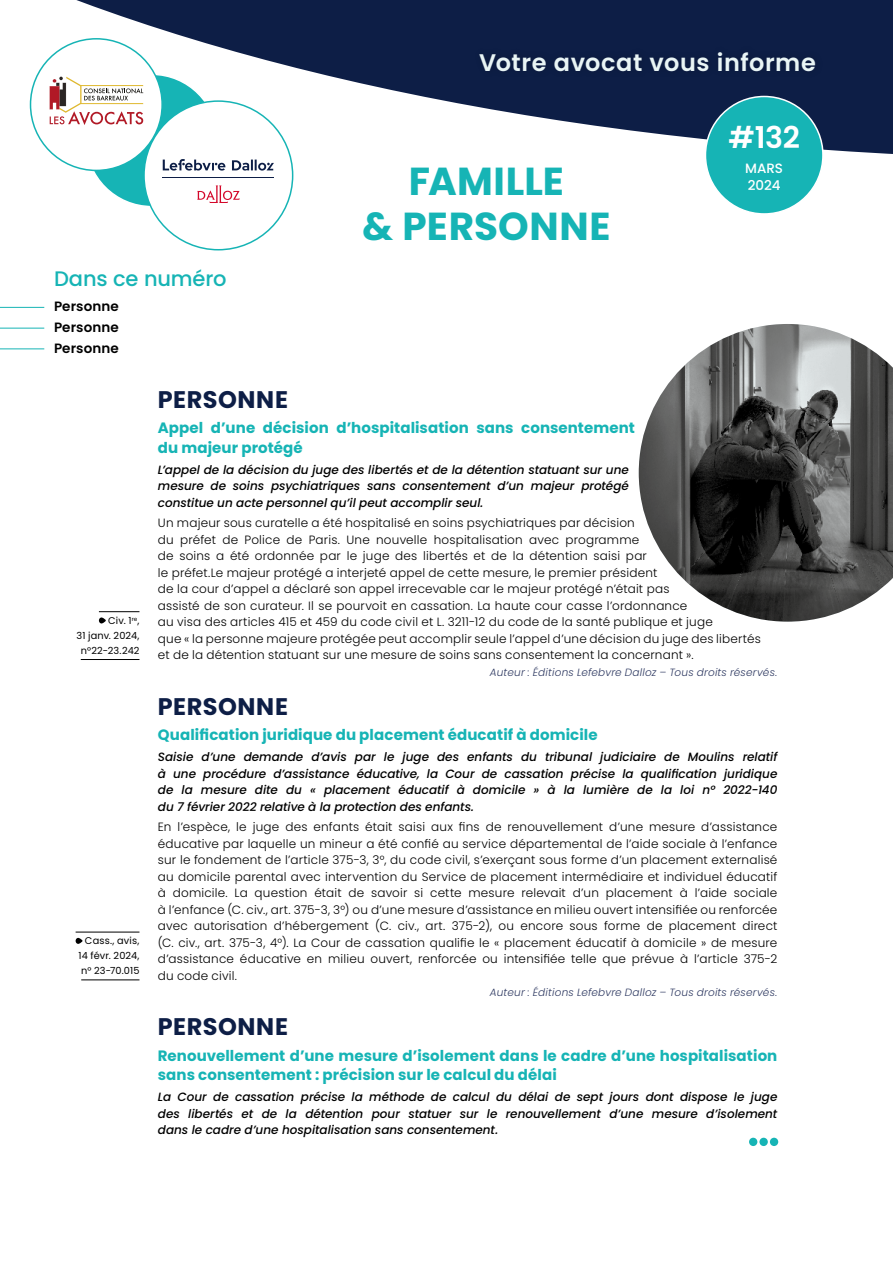
<style>
.page{position:relative;width:893px;height:1263px;background:#fff}
.page>*{position:absolute;margin:0;border:0;box-sizing:border-box;transform-origin:0 0}
.t1{font:700 39px/45px "Poppins";color:#16b4b5;text-align:center}
.t2{font:600 30px "Poppins";color:#fff}
.t3{font:700 24px "Poppins";letter-spacing:.025em;color:#0d1e46}
.t4{font:600 24px "Poppins";letter-spacing:.025em;color:#e9f5f5}
.t5{font:500 21px "Poppins";letter-spacing:-.01em;color:#16b4b5}
.t6{font:700 15px/19.5px "Poppins";letter-spacing:.005em;color:#16b4b5}
.t7{font:600 13.5px/20.7px "Poppins";letter-spacing:.01em;color:#000;text-align:justify}
.t8{font:500 13.5px/16.5px "Poppins";letter-spacing:-.005em;color:#fff}
.t9{font:300 12px/16.5px "Poppins";letter-spacing:.015em;color:#000}
.t10{font:italic 500 12px/16.5px "Poppins";color:#000;text-align:justify}
.t11{font:italic 300 10.5px "Poppins";letter-spacing:.02em;color:#2f3a62}
.t12{font:9.75px/15px "Poppins";letter-spacing:.01em;color:#000;text-align:justify}
</style>
<div class="page">
<svg style="left:29px;top:0;width:864px;height:160px;fill:#0d1e46"></svg>
<div style="left:472px;top:43px;width:352px;height:36px;background:#0c1d44"></div>
<div style="left:705px;top:96px;width:118px;height:118px;background:#16b4b5;border-radius:50%"></div>
<div style="left:705px;top:96px;width:119px;height:119px;border:2px solid #fff;border-radius:50%"></div>
<div style="left:749px;top:1138px;width:8px;height:8px;background:#16b4b5;border-radius:50%"></div>
<div style="left:759px;top:1138px;width:9px;height:8px;background:#16b4b5;border-radius:50%"></div>
<div style="left:770px;top:1138px;width:8px;height:8px;background:#16b4b5;border-radius:50%"></div>
<hr style="left:76px;top:932px;width:63px;height:1px;background:#000">
<hr style="left:81px;top:980px;width:58px;height:1px;background:#000">
<svg style="left:76px;top:938px;width:7px;height:6px"></svg>
<hr style="left:99px;top:611px;width:40px;height:1px;background:#000">
<hr style="left:81px;top:659px;width:58px;height:1px;background:#000">
<svg style="left:99px;top:617px;width:7px;height:6px"></svg>
<hr style="left:0;top:307px;width:44px;height:1px;background:#16b4b5">
<hr style="left:0;top:328px;width:44px;height:1px;background:#16b4b5">
<hr style="left:0;top:349px;width:44px;height:1px;background:#16b4b5">
<div style="left:86px;top:74px;width:132px;height:133px;background:#16b4b5;border-radius:50%"></div>
<div style="left:144px;top:101px;width:149px;height:149px;background:#fff;border-radius:50%"></div>
<svg style="left:197px;top:185px;width:43px;height:18px"></svg>
<svg style="left:163px;top:159px;width:111px;height:12px"></svg>
<hr style="left:163px;top:178px;width:111px;height:1px;background:#0d1e46">
<div style="left:31px;top:39px;width:131px;height:131px;background:#fff;border-radius:50%"></div>
<svg style="left:49px;top:77px;width:94px;height:48px"></svg>
<img style="left:639px;top:324px;width:254px;height:298px">
<h3 class="t4" style="left:479px;top:48px;width:338px">Votre avocat vous informe</h3>
<h3 class="t5" style="left:54px;top:267px;width:174px">Dans ce numéro</h3>
<p class="t7" style="left:54px;top:296px;width:66px">Personne Personne Personne</p>
<h1 class="t1" style="left:362px;top:159px;width:250px">FAMILLE<br>&amp; PERSONNE</h1>
<h2 class="t2" style="left:728px;top:121px;width:73px">#132</h2>
<p class="t8" style="left:745px;top:160px;width:39px">MARS<br>2024</p>
<p class="t12" style="left:77px;top:613px;width:64px;text-align:right">Civ. 1<sup>re</sup>,<br>31 janv. 2024, n°22-23.242</p>
<p class="t12" style="left:79px;top:933px;width:62px;text-indent:6px">Cass., avis, 14 févr. 2024, n° 23-70.015</p>
<h3 class="t3" style="left:158px;top:385px;width:132px">PERSONNE</h3>
<p class="t6" style="left:158px;top:418px;width:479px">Appel d’une décision d’hospitalisation sans consentement du majeur protégé</p>
<p class="t10" style="left:158px;top:461px;width:473px">L’appel de la décision du juge des libertés et de la détention statuant sur une mesure de soins psychiatriques sans consentement d’un majeur protégé constitue un acte personnel qu’il peut accomplir seul.</p>
<p class="t9" style="left:158px;top:515px;width:604px">Un majeur sous curatelle a été hospitalisé en soins psychiatriques par décision<br>du préfet de Police de Paris. Une nouvelle hospitalisation avec programme<br>de soins a été ordonnée par le juge des libertés et de la détention saisi par<br>le préfet.Le majeur protégé a interjeté appel de cette mesure, le premier président<br>de la cour d’appel a déclaré son appel irrecevable car le majeur protégé n’était pas<br>assisté de son curateur. Il se pourvoit en cassation. La haute cour casse l’ordonnance<br>au visa des articles 415 et 459 du code civil et L. 3211-12 du code de la santé publique et juge<br>que « la personne majeure protégée peut accomplir seule l’appel d’une décision du juge des libertés et de la détention statuant sur une mesure de soins sans consentement la concernant ».</p>
<p class="t11" style="left:490px;top:666px;width:289px">Auteur : Éditions Lefebvre Dalloz – Tous droits réservés.</p>
<h3 class="t3" style="left:158px;top:692px;width:132px">PERSONNE</h3>
<p class="t6" style="left:158px;top:725px;width:441px">Qualification juridique du placement éducatif à domicile</p>
<p class="t10" style="left:158px;top:749px;width:621px">Saisie d’une demande d’avis par le juge des enfants du tribunal judiciaire de Moulins relatif à une procédure d’assistance éducative, la Cour de cassation précise la qualification juridique de la mesure dite du « placement éducatif à domicile » à la lumière de la loi n° 2022-140 du 7 février 2022 relative à la protection des enfants.</p>
<p class="t9" style="left:158px;top:819px;width:621px;text-align:justify">En l’espèce, le juge des enfants était saisi aux fins de renouvellement d’une mesure d’assistance éducative par laquelle un mineur a été confié au service départemental de l’aide sociale à l’enfance sur le fondement de l’article 375-3, 3°, du code civil, s’exerçant sous forme d’un placement externalisé au domicile parental avec intervention du Service de placement intermédiaire et individuel éducatif à domicile. La question était de savoir si cette mesure relevait d’un placement à l’aide sociale à l’enfance (C. civ., art. 375-3, 3°) ou d’une mesure d’assistance en milieu ouvert intensifiée ou renforcée avec autorisation d’hébergement (C. civ., art. 375-2), ou encore sous forme de placement direct (C. civ., art. 375-3, 4°). La Cour de cassation qualifie le « placement éducatif à domicile » de mesure d’assistance éducative en milieu ouvert, renforcée ou intensifiée telle que prévue à l’article 375-2 du code civil.</p>
<p class="t11" style="left:490px;top:987px;width:289px">Auteur : Éditions Lefebvre Dalloz – Tous droits réservés.</p>
<h3 class="t3" style="left:158px;top:1012px;width:132px">PERSONNE</h3>
<p class="t6" style="left:158px;top:1046px;width:621px">Renouvellement d’une mesure d’isolement dans le cadre d’une hospitalisation sans consentement : précision sur le calcul du délai</p>
<p class="t10" style="left:158px;top:1089px;width:621px">La Cour de cassation précise la méthode de calcul du délai de sept jours dont dispose le juge des libertés et de la détention pour statuer sur le renouvellement d’une mesure d’isolement dans le cadre d’une hospitalisation sans consentement.</p>
</div>
